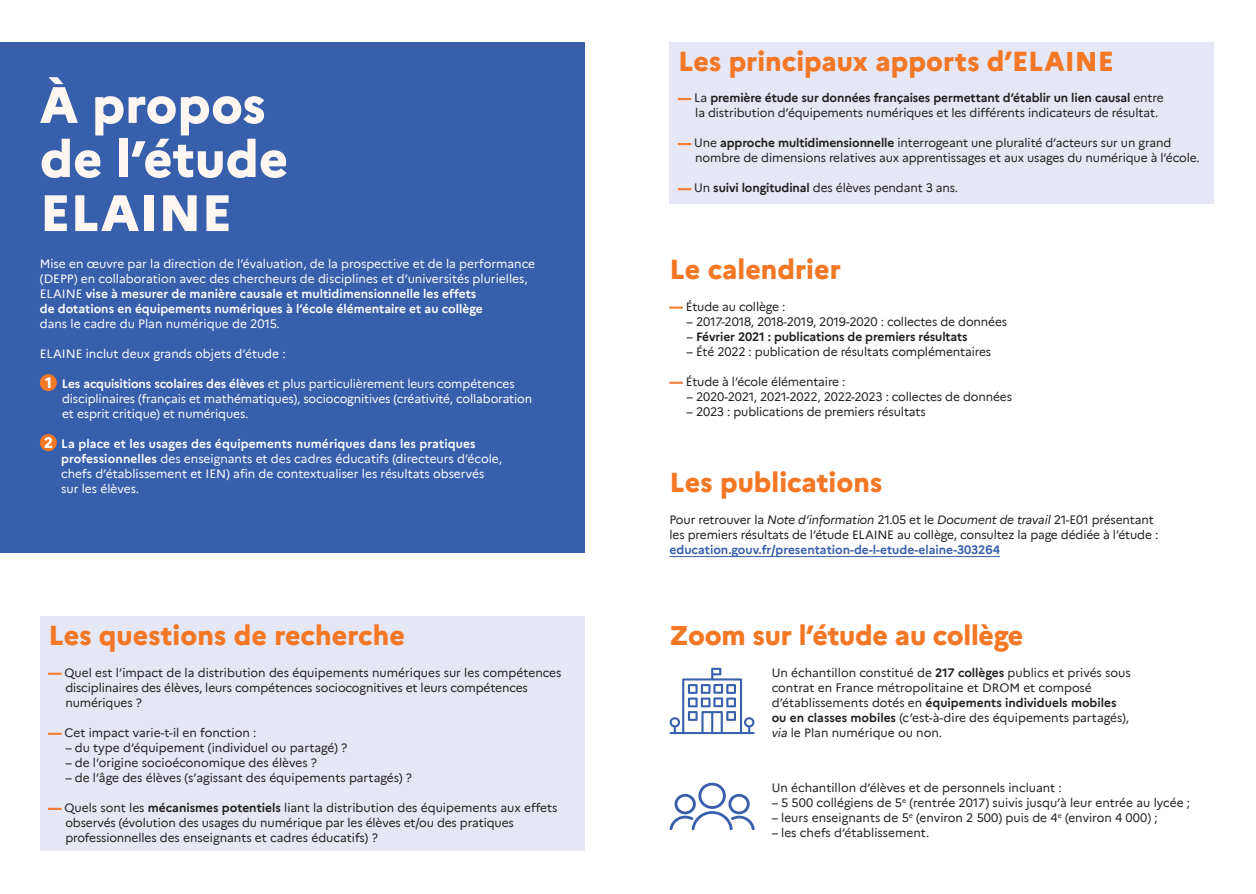
<style>
.page{position:relative;width:1256px;height:894px;background:#fff}
.page>*{position:absolute;margin:0;border:0;box-sizing:border-box;transform-origin:0 0}
.t1{font:800 51px/54px "Marianne";color:#fef7f1}
.t2{font:800 27px "Marianne";color:#f47725}
.t3{font:12px/15px "Marianne";letter-spacing:-.01em;color:#231f20}
.t4{font:12px/15px "Marianne";letter-spacing:-.005em;color:#fff}
.t5{font:700 12px "Marianne";color:#375fac}
.t6{font:700 12px "Marianne";letter-spacing:-.01em;color:#231f20}
.s1{font-weight:700}
.s2{font-weight:800;font-size:15px}
.s3{font-weight:500;color:#f47725}
.s4{font-weight:400}
.s5{font-style:italic}
</style>
<div class="page">
<div style="left:0;top:42px;width:584px;height:510px;background:#375fac"></div>
<svg style="left:669px;top:667px;width:85px;height:66px"></svg>
<svg style="left:669px;top:782px;width:85px;height:47px"></svg>
<div style="left:40px;top:659px;width:544px;height:191px;background:#e5e7f4"></div>
<div style="left:40px;top:616px;width:544px;height:43px;background:#e5e7f4"></div>
<div style="left:40px;top:374px;width:17px;height:17px;background:#f47725;border-radius:50%"></div>
<div style="left:40px;top:434px;width:17px;height:17px;background:#f47725;border-radius:50%"></div>
<div style="left:669px;top:85px;width:544px;height:119px;background:#e5e7f4"></div>
<div style="left:669px;top:42px;width:544px;height:43px;background:#e5e7f4"></div>
<hr style="left:669px;top:556px;width:330px;height:1px;background:#375fac">
<h1 class="t1" style="left:40px;top:73px;width:250px">À propos de l’étude<br>ELAINE</h1>
<p class="t4" style="left:40px;top:255px;width:496px">Mise en œuvre par la direction de l’évaluation, de la prospective et de la performance (DEPP) en collaboration avec des chercheurs de disciplines et d’universités plurielles, ELAINE <span class="s1">vise à mesurer de manière causale et multidimensionnelle les effets<br>de dotations en équipements numériques à l’école élémentaire et au collège</span></p>
<p class="t4" style="left:40px;top:315px;width:241px">dans le cadre du Plan numérique de 2015.</p>
<p class="t4" style="left:40px;top:345px;width:247px">ELAINE inclut deux grands objets d’étude :</p>
<p class="t4" style="left:62px;top:375px;width:471px;text-indent:-17px"><span class="s2">1</span> <span class="s1">Les acquisitions scolaires des élèves</span> et plus particulièrement leurs compétences disciplinaires (français et mathématiques), sociocognitives (créativité, collaboration et esprit critique) et numériques.</p>
<p class="t4" style="left:61px;top:435px;width:442px;text-indent:-17px"><span class="s2">2</span> <span class="s1">La place et les usages des équipements numériques dans les pratiques professionnelles</span> des enseignants et des cadres éducatifs (directeurs d’école, chefs d’établissement et IEN) afin de contextualiser les résultats observés sur les élèves.</p>
<h2 class="t2" style="left:48px;top:614px;width:358px">Les questions de recherche</h2>
<p class="t3" style="left:65px;top:663px;width:497px;text-indent:-17px"><span class="s3">—</span> Quel est l’impact de la distribution des équipements numériques sur les compétences disciplinaires des élèves, leurs compétences sociocognitives et leurs compétences numériques ?</p>
<p class="t3" style="left:48px;top:723px;width:209px"><span class="s3">—</span> Cet impact varie-t-il en fonction :</p>
<p class="t3" style="left:65px;top:738px;width:283px">– du type d’équipement (individuel ou partagé) ?</p>
<p class="t3" style="left:65px;top:753px;width:253px">– de l’origine socioéconomique des élèves ?</p>
<p class="t3" style="left:65px;top:768px;width:348px">– de l’âge des élèves (s’agissant des équipements partagés) ?</p>
<p class="t3" style="left:65px;top:798px;width:493px;text-indent:-17px"><span class="s3">—</span> Quels sont les <span class="s1">mécanismes potentiels</span> liant la distribution des équipements aux effets observés (évolution des usages du numérique par les élèves et/ou des pratiques professionnelles des enseignants et cadres éducatifs) ?</p>
<h2 class="t2" style="left:678px;top:40px;width:437px">Les principaux apports d’ELAINE</h2>
<p class="t3" style="left:695px;top:89px;width:470px;text-indent:-17px"><span class="s3">—</span> La <span class="s1">première étude sur données françaises permettant d’établir un lien causal</span> entre la distribution d’équipements numériques et les différents indicateurs de résultat.</p>
<p class="t3" style="left:695px;top:134px;width:506px;text-indent:-17px"><span class="s3">—</span> Une <span class="s1">approche multidimensionnelle</span> interrogeant une pluralité d’acteurs sur un grand nombre de dimensions relatives aux apprentissages et aux usages du numérique à l’école.</p>
<p class="t3" style="left:678px;top:179px;width:281px"><span class="s3">—</span> Un <span class="s1">suivi longitudinal</span> des élèves pendant 3 ans.</p>
<h2 class="t2" style="left:669px;top:249px;width:173px">Le calendrier</h2>
<p class="t3" style="left:669px;top:298px;width:117px"><span class="s3">—</span> Étude au collège :</p>
<p class="t3" style="left:686px;top:313px;width:322px">– 2017-2018, 2018-2019, 2019-2020 : collectes de données</p>
<p class="t6" style="left:686px;top:327px;width:282px"><span class="s4">–</span> Février 2021 : publications de premiers résultats</p>
<p class="t3" style="left:686px;top:343px;width:306px">– Été 2022 : publication de résultats complémentaires</p>
<p class="t3" style="left:669px;top:373px;width:177px"><span class="s3">—</span> Étude à l’école élémentaire :</p>
<p class="t3" style="left:686px;top:388px;width:327px">– 2020-2021, 2021-2022, 2022-2023 : collectes de données</p>
<p class="t3" style="left:686px;top:403px;width:241px">– 2023 : publications de premiers résultats</p>
<h2 class="t2" style="left:669px;top:461px;width:214px">Les publications</h2>
<p class="t3" style="left:669px;top:510px;width:490px">Pour retrouver la <span class="s5">Note d’information</span> 21.05 et le <span class="s5">Document de travail</span> 21-E01 présentant les premiers résultats de l’étude ELAINE au collège, consultez la page dédiée à l’étude :</p>
<p class="t5" style="left:669px;top:539px;width:332px">education.gouv.fr/presentation-de-l-etude-elaine-303264</p>
<h2 class="t2" style="left:669px;top:614px;width:355px">Zoom sur l’étude au collège</h2>
<p class="t3" style="left:771px;top:663px;width:360px">Un échantillon constitué de <span class="s1">217 collèges</span> publics et privés sous contrat en France métropolitaine et DROM et composé d’établissements dotés en <span class="s1">équipements individuels mobiles ou en classes mobiles</span> (c’est-à-dire des équipements partagés), <span class="s5">via</span> le Plan numérique ou non.</p>
<p class="t3" style="left:771px;top:778px;width:291px">Un échantillon d’élèves et de personnels incluant :</p>
<p class="t3" style="left:771px;top:793px;width:420px">– 5 500 collégiens de 5<sup>e</sup> (rentrée 2017) suivis jusqu’à leur entrée au lycée ;</p>
<p class="t3" style="left:771px;top:808px;width:387px">– leurs enseignants de 5<sup>e</sup> (environ 2 500) puis de 4<sup>e</sup> (environ 4 000) ;</p>
<p class="t3" style="left:771px;top:823px;width:159px">– les chefs d’établissement.</p>
</div>
